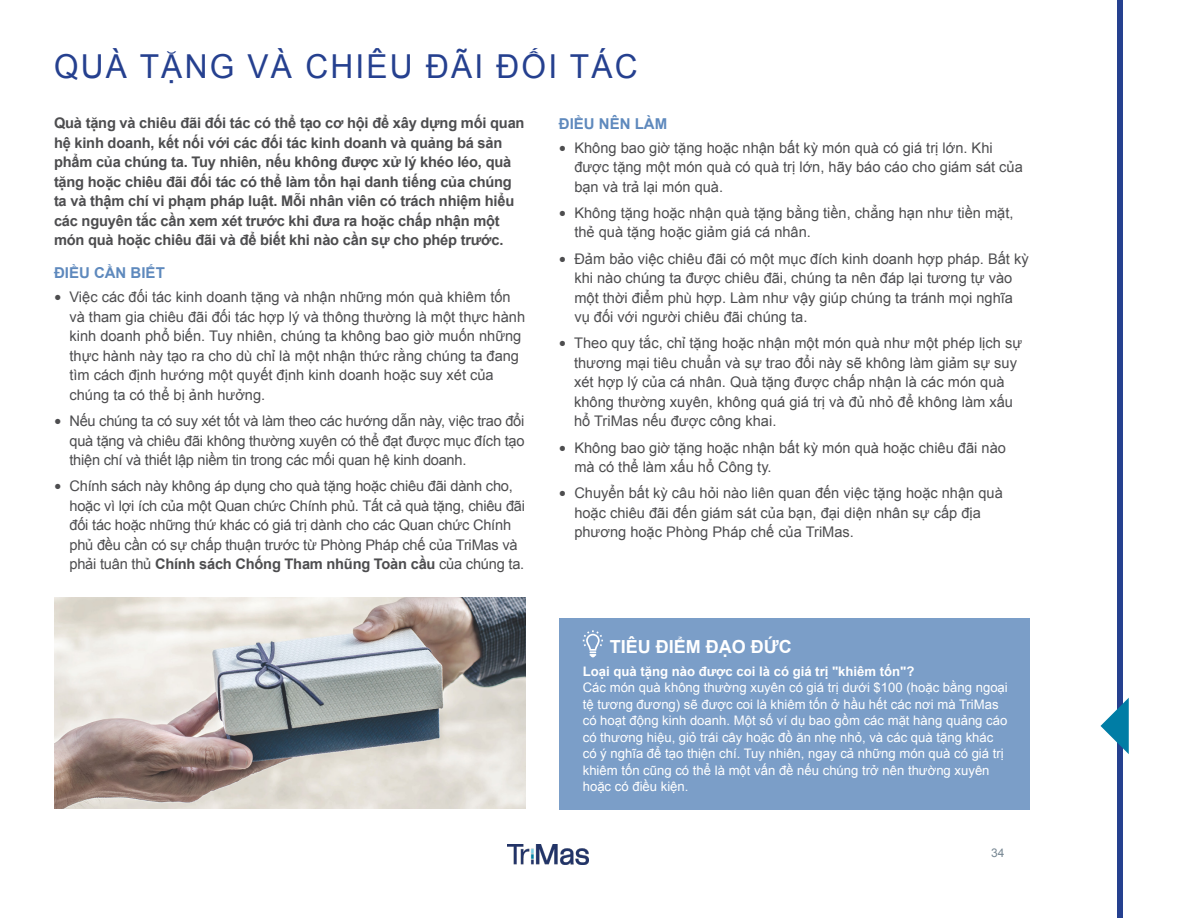
<style>
.page{position:relative;width:1188px;height:918px;background:#fff}
.page>*{position:absolute;margin:0;border:0;box-sizing:border-box;transform-origin:0 0}
.t1{font:33px "Arial";letter-spacing:.07em;color:#25408f;scale:.96 1}
.t2{font:700 18px "Arial";color:#fff}
.t3{font:700 15px "Arial";color:#5e89bd}
.t4{font:14.7px/19.5px "Arial";color:#4d4d4f}
.t5{font:700 14.7px/19.5px "Arial";letter-spacing:-.015em;color:#4d4d4f}
.t6{font:13.2px/16.5px "Arial";color:#fff}
.t7{font:700 13.2px "Arial";color:#fff}
.t8{font:12px "Arial";color:#778793}
.s1{font-size:21px}
.s2{font-weight:700}
</style>
<div class="page">
<div style="left:1118px;top:0;width:5px;height:918px;background:#25408f"></div>
<img style="left:507px;top:844px;width:82px;height:21px">
<div style="left:559px;top:618px;width:471px;height:192px;background:#7b9ec8"></div>
<svg style="left:583px;top:630px;width:20px;height:27px"></svg>
<svg style="left:1101px;top:698px;width:28px;height:56px"></svg>
<img style="left:54px;top:597px;width:472px;height:212px">
<h1 class="t1" style="left:54px;top:45px;width:610px">QUÀ TẶNG VÀ CHIÊU ĐÃI ĐỐI TÁC</h1>
<p class="t5" style="left:54px;top:114px;width:472px">Quà tặng và chiêu đãi đối tác có thể tạo cơ hội để xây dựng mối quan hệ kinh doanh, kết nối với các đối tác kinh doanh và quảng bá sản phẩm của chúng ta. Tuy nhiên, nếu không được xử lý khéo léo, quà tặng hoặc chiêu đãi đối tác có thể làm tổn hại danh tiếng của chúng ta và thậm chí vi phạm pháp luật. Mỗi nhân viên có trách nhiệm hiểu các nguyên tắc cần xem xét trước khi đưa ra hoặc chấp nhận một món quà hoặc chiêu đãi và để biết khi nào cần sự cho phép trước.</p>
<p class="t3" style="left:54px;top:263px;width:112px">ĐIỀU CẦN BIẾT</p>
<p class="t4" style="left:69px;top:288px;width:457px;text-indent:-15px"><span class="s1">•</span> Việc các đối tác kinh doanh tặng và nhận những món quà khiêm tốn và tham gia chiêu đãi đối tác hợp lý và thông thường là một thực hành kinh doanh phổ biến. Tuy nhiên, chúng ta không bao giờ muốn những thực hành này tạo ra cho dù chỉ là một nhận thức rằng chúng ta đang tìm cách định hướng một quyết định kinh doanh hoặc suy xét của chúng ta có thể bị ảnh hưởng.</p>
<p class="t4" style="left:69px;top:411px;width:456px;text-align:justify;text-indent:-15px"><span class="s1">•</span> Nếu chúng ta có suy xét tốt và làm theo các hướng dẫn này, việc trao đổi quà tặng và chiêu đãi không thường xuyên có thể đạt được mục đích tạo thiện chí và thiết lập niềm tin trong các mối quan hệ kinh doanh.</p>
<p class="t4" style="left:69px;top:477px;width:457px;text-indent:-15px"><span class="s1">•</span> Chính sách này không áp dụng cho quà tặng hoặc chiêu đãi dành cho, hoặc vì lợi ích của một Quan chức Chính phủ. Tất cả quà tặng, chiêu đãi đối tác hoặc những thứ khác có giá trị dành cho các Quan chức Chính phủ đều cần có sự chấp thuận trước từ Phòng Pháp chế của TriMas và phải tuân thủ <span class="s2">Chính sách Chống Tham nhũng Toàn cầu</span> của chúng ta.</p>
<p class="t3" style="left:559px;top:113px;width:110px">ĐIỀU NÊN LÀM</p>
<p class="t4" style="left:574px;top:138px;width:450px;text-indent:-15px"><span class="s1">•</span> Không bao giờ tặng hoặc nhận bất kỳ món quà có giá trị lớn. Khi được tặng một món quà có quà trị lớn, hãy báo cáo cho giám sát của bạn và trả lại món quà.</p>
<p class="t4" style="left:574px;top:203px;width:441px;text-indent:-15px"><span class="s1">•</span> Không tặng hoặc nhận quà tặng bằng tiền, chẳng hạn như tiền mặt, thẻ quà tặng hoặc giảm giá cá nhân.</p>
<p class="t4" style="left:574px;top:249px;width:456px;text-indent:-15px"><span class="s1">•</span> Đảm bảo việc chiêu đãi có một mục đích kinh doanh hợp pháp. Bất kỳ khi nào chúng ta được chiêu đãi, chúng ta nên đáp lại tương tự vào một thời điểm phù hợp. Làm như vậy giúp chúng ta tránh mọi nghĩa vụ đối với người chiêu đãi chúng ta.</p>
<p class="t4" style="left:574px;top:334px;width:449px;text-indent:-15px"><span class="s1">•</span> Theo quy tắc, chỉ tặng hoặc nhận một món quà như một phép lịch sự thương mại tiêu chuẩn và sự trao đổi này sẽ không làm giảm sự suy xét hợp lý của cá nhân. Quà tặng được chấp nhận là các món quà không thường xuyên, không quá giá trị và đủ nhỏ để không làm xấu hổ TriMas nếu được công khai.</p>
<p class="t4" style="left:574px;top:438px;width:433px;text-indent:-15px"><span class="s1">•</span> Không bao giờ tặng hoặc nhận bất kỳ món quà hoặc chiêu đãi nào mà có thể làm xấu hổ Công ty.</p>
<p class="t4" style="left:574px;top:484px;width:430px;text-indent:-15px"><span class="s1">•</span> Chuyển bất kỳ câu hỏi nào liên quan đến việc tặng hoặc nhận quà hoặc chiêu đãi đến giám sát của bạn, đại diện nhân sự cấp địa phương hoặc Phòng Pháp chế của TriMas.</p>
<p class="t2" style="left:610px;top:634px;width:183px">TIÊU ĐIỂM ĐẠO ĐỨC</p>
<p class="t7" style="left:583px;top:663px;width:333px">Loại quà tặng nào được coi là có giá trị "khiêm tốn"?</p>
<p class="t6" style="left:583px;top:680px;width:427px">Các món quà không thường xuyên có giá trị dưới $100 (hoặc bằng ngoại tệ tương đương) sẽ được coi là khiêm tốn ở hầu hết các nơi mà TriMas có hoạt động kinh doanh. Một số ví dụ bao gồm các mặt hàng quảng cáo có thương hiệu, giỏ trái cây hoặc đồ ăn nhẹ nhỏ, và các quà tặng khác có ý nghĩa để tạo thiện chí. Tuy nhiên, ngay cả những món quà có giá trị khiêm tốn cũng có thể là một vấn đề nếu chúng trở nên thường xuyên hoặc có điều kiện.</p>
<p class="t8" style="left:991px;top:844px;width:15px">34</p>
</div>
